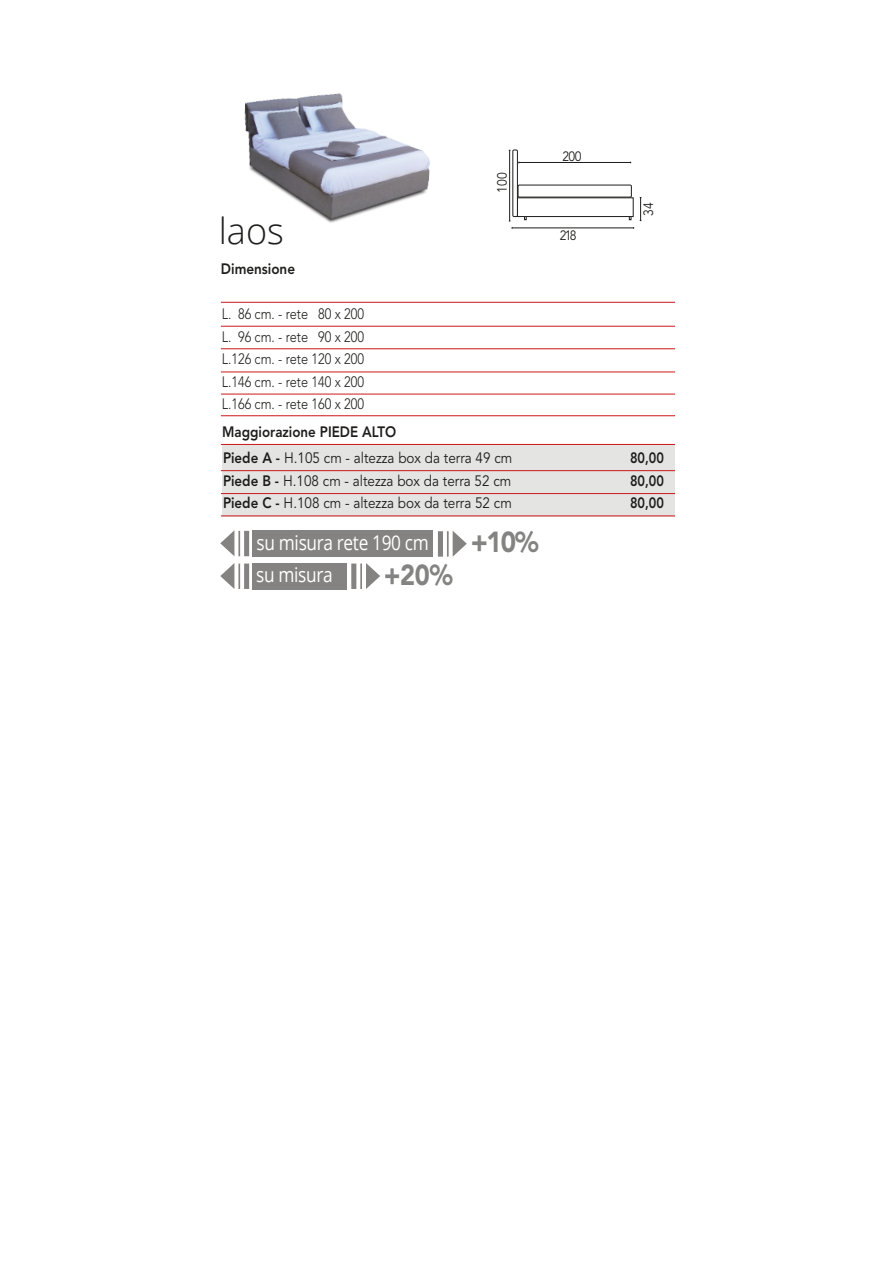
<style>
.page{position:relative;width:893px;height:1263px;background:#fff}
.page>*{position:absolute;margin:0;border:0;box-sizing:border-box;transform-origin:0 0}
.t1{font:300 36px "Open Sans";color:#1d1d1b}
.t2{font:900 28.8px "Avenir";color:#70706f;scale:.9 1}
.t3{font:900 28.8px "Avenir";color:#70706f;scale:.88 1}
.t4{font:20.25px "Open Sans";letter-spacing:-.02em;color:#fff;scale:.85 1}
.t5{font:15px "Avenir";color:#1d1d1b;scale:.9 1}
.t6{font:300 15px "Avenir";color:#1d1d1b;scale:.85 1}
.t7{font:800 15px "Avenir LT Std";color:#1d1d1b;scale:.89 1}
.t8{font:800 15px "Avenir";color:#1d1d1b;scale:.85 1}
.t9{font:800 15px "Avenir";color:#1d1d1b;scale:.9 1}
.t10{font:13.5px "Avenir";letter-spacing:-.04em;color:#1d1d1b;scale:.9 1}
.s1{font-family:"Avenir LT Std";font-weight:800}
</style>
<div class="page">
<img style="left:244px;top:93px;width:186px;height:130px">
<div style="left:517px;top:197px;width:116px;height:20px;border:1px solid #1d1d1b"></div>
<div style="left:518px;top:185px;width:114px;height:12px;border:1px solid #1d1d1b"></div>
<hr style="left:512px;top:228px;width:122px;height:1px;background:#1d1d1b">
<hr style="left:519px;top:162px;width:112px;height:1px;background:#1d1d1b">
<div style="left:512px;top:150px;width:6px;height:67px;border:1px solid #1d1d1b"></div>
<hr style="left:509px;top:150px;width:1px;height:71px;background:#1d1d1b">
<svg style="left:640px;top:197px;width:1px;height:24px"></svg>
<div style="left:222px;top:445px;width:453px;height:72px;background:#e4e4e3"></div>
<hr style="left:221px;top:302px;width:454px;height:1px;background:#cd171a">
<hr style="left:221px;top:326px;width:454px;height:1px;background:#cd171a">
<hr style="left:221px;top:348px;width:454px;height:1px;background:#cd171a">
<hr style="left:221px;top:372px;width:454px;height:1px;background:#cd171a">
<hr style="left:221px;top:394px;width:454px;height:1px;background:#cd171a">
<hr style="left:221px;top:415px;width:454px;height:1px;background:#cd171a">
<hr style="left:221px;top:470px;width:454px;height:1px;background:#cd171a">
<hr style="left:221px;top:444px;width:454px;height:1px;background:#cd171a">
<hr style="left:221px;top:493px;width:454px;height:1px;background:#cd171a">
<hr style="left:221px;top:516px;width:454px;height:1px;background:#cd171a">
<div style="left:252px;top:531px;width:181px;height:26px;background:#858381"></div>
<svg style="left:453px;top:531px;width:14px;height:26px"></svg>
<div style="left:438px;top:531px;width:5px;height:26px;background:#858381"></div>
<hr style="left:447px;top:531px;width:2px;height:26px;background:#595553">
<svg style="left:220px;top:531px;width:14px;height:25px"></svg>
<div style="left:244px;top:531px;width:5px;height:25px;background:#858381"></div>
<hr style="left:238px;top:531px;width:2px;height:25px;background:#595553">
<div style="left:253px;top:563px;width:94px;height:27px;background:#858381"></div>
<svg style="left:366px;top:563px;width:14px;height:26px"></svg>
<div style="left:351px;top:563px;width:5px;height:26px;background:#858381"></div>
<hr style="left:360px;top:563px;width:2px;height:26px;background:#595553">
<svg style="left:220px;top:563px;width:14px;height:26px"></svg>
<div style="left:244px;top:563px;width:5px;height:26px;background:#858381"></div>
<hr style="left:238px;top:563px;width:2px;height:26px;background:#595553">
<p class="t1" style="left:219px;top:206px;width:67px">laos</p>
<p class="t9" style="left:221px;top:260px;width:84px">Dimensione</p>
<p class="t6" style="left:222px;top:305px;width:169px">L. 86 cm. - rete 80 x 200</p>
<p class="t6" style="left:222px;top:328px;width:169px">L. 96 cm. - rete 90 x 200</p>
<p class="t6" style="left:222px;top:350px;width:169px">L.126 cm. - rete 120 x 200</p>
<p class="t6" style="left:222px;top:373px;width:169px">L.146 cm. - rete 140 x 200</p>
<p class="t6" style="left:222px;top:395px;width:169px">L.166 cm. - rete 160 x 200</p>
<p class="t7" style="left:222px;top:423px;width:197px">Maggiorazione PIEDE ALTO</p>
<p class="t10" style="left:494px;top:193px;width:24px;rotate:-90deg">100</p>
<p class="t10" style="left:562px;top:148px;width:23px">200</p>
<p class="t10" style="left:560px;top:227px;width:20px">218</p>
<p class="t10" style="left:641px;top:216px;width:17px;rotate:-90deg">34</p>
<p class="t5" style="left:223px;top:450px;width:323px"><span class="s1">Piede A -</span> H.105 cm - altezza box da terra 49 cm</p>
<p class="t8" style="left:630px;top:449px;width:41px">80,00</p>
<p class="t5" style="left:223px;top:472px;width:322px"><span class="s1">Piede B -</span> H.108 cm - altezza box da terra 52 cm</p>
<p class="t8" style="left:630px;top:472px;width:41px">80,00</p>
<p class="t5" style="left:223px;top:495px;width:322px"><span class="s1">Piede C -</span> H.108 cm - altezza box da terra 52 cm</p>
<p class="t8" style="left:630px;top:494px;width:41px">80,00</p>
<p class="t4" style="left:257px;top:528px;width:204px">su misura rete 190 cm</p>
<h2 class="t2" style="left:470px;top:525px;width:77px">+10%</h2>
<p class="t4" style="left:256px;top:561px;width:91px">su misura</p>
<h2 class="t3" style="left:384px;top:557px;width:80px">+20%</h2>
</div>
